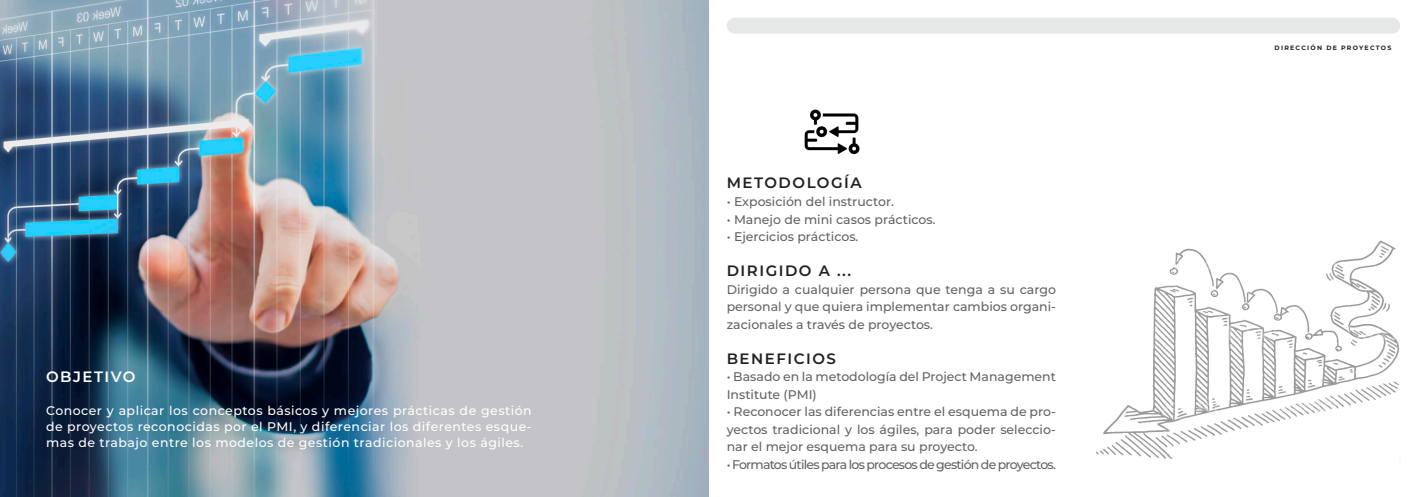
<style>
.page{position:relative;width:1418px;height:497px;background:#fff}
.page>*{position:absolute;margin:0;border:0;box-sizing:border-box;transform-origin:0 0}
.t1{font:600 15px "Montserrat";letter-spacing:.1em;color:#231f20}
.t2{font:600 15px "Montserrat";letter-spacing:.1em;color:#fff}
.t3{font:500 12.5px/17.5px "Montserrat";color:#636366;text-align:justify}
.t4{font:500 12.5px/16.2px "Montserrat";letter-spacing:.04em;color:#fff;text-align:justify}
.t5{font:500 12.5px "Montserrat";letter-spacing:-.06em;color:#636366}
.t6{font:700 6.25px "Montserrat";letter-spacing:.2em;color:#231f20}
</style>
<div class="page">
<img style="left:0;top:0;width:709px;height:496px">
<div style="left:726px;top:18px;width:674px;height:16px;background:#e6e8e8;border-radius:8px"></div>
<img style="left:804px;top:109px;width:56px;height:46px">
<img style="left:1096px;top:240px;width:304px;height:219px">
<p class="t2" style="left:46px;top:365px;width:91px">OBJETIVO</p>
<p class="t4" style="left:46px;top:401px;width:487px">Conocer y aplicar los conceptos básicos y mejores prácticas de gestión de proyectos reconocidas por el PMI, y diferenciar los diferentes esque&shy;mas de trabajo entre los modelos de gestión tradicionales y los ágiles.</p>
<p class="t1" style="left:726px;top:172px;width:136px">METODOLOGÍA</p>
<p class="t3" style="left:726px;top:192px;width:169px">• Exposición del instructor.</p>
<p class="t3" style="left:726px;top:209px;width:210px">• Manejo de mini casos prácticos.</p>
<p class="t3" style="left:726px;top:227px;width:133px">• Ejercicios prácticos.</p>
<p class="t1" style="left:726px;top:260px;width:126px">DIRIGIDO A ...</p>
<p class="t3" style="left:726px;top:279px;width:331px">Dirigido a cualquier persona que tenga a su cargo personal y que quiera implementar cambios organi&shy;zacionales a través de proyectos.</p>
<p class="t1" style="left:726px;top:347px;width:111px">BENEFICIOS</p>
<p class="t3" style="left:726px;top:367px;width:331px">• Basado en la metodología del Project Management<br>Institute (PMI)</p>
<p class="t3" style="left:726px;top:402px;width:331px">• Reconocer las diferencias entre el esquema de pro&shy;yectos tradicional y los ágiles, para poder seleccio&shy;nar el mejor esquema para su proyecto.</p>
<p class="t5" style="left:726px;top:455px;width:331px">• Formatos útiles para los procesos de gestión de proyectos.</p>
<p class="t6" style="left:1274px;top:44px;width:118px">DIRECCIÓN DE PROYECTOS</p>
</div>
